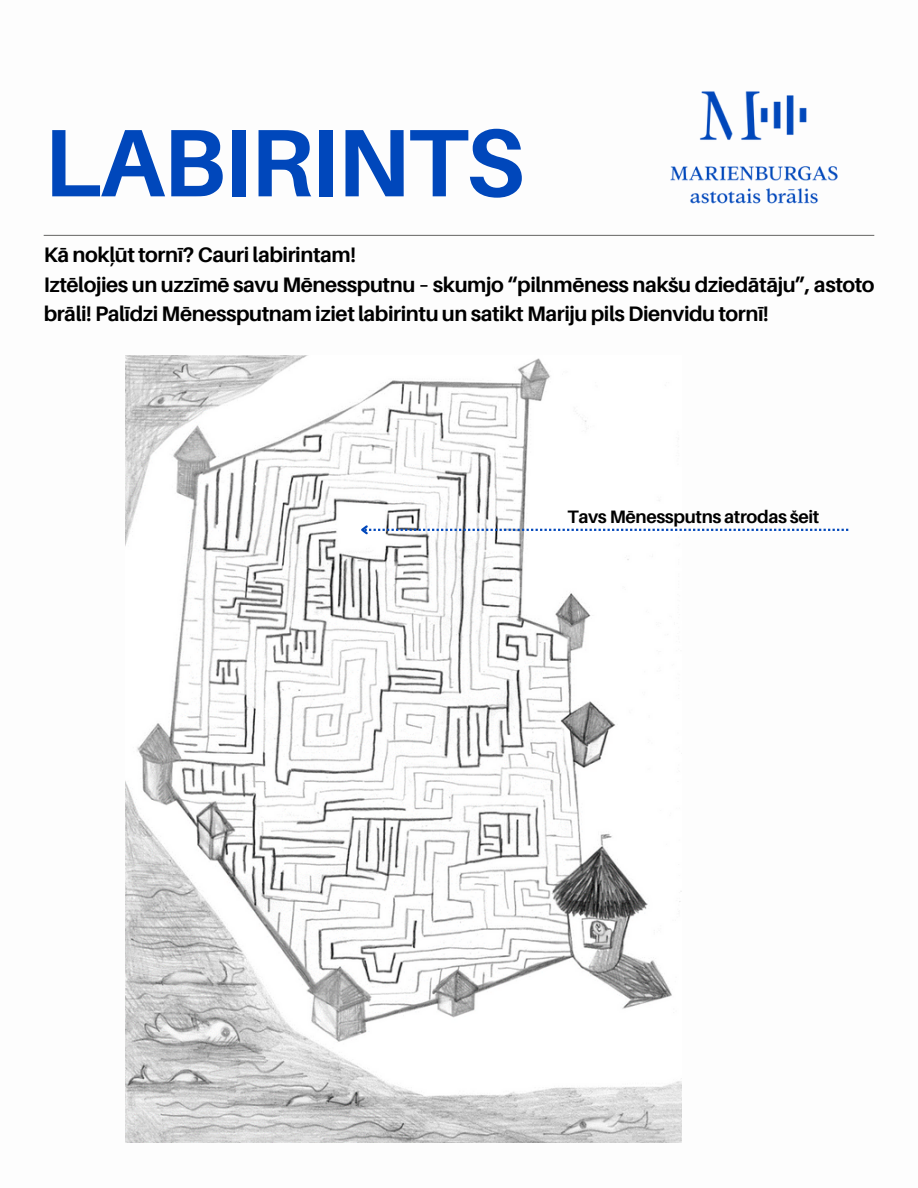
<style>
.page{position:relative;width:918px;height:1188px;background:#fff}
.page>*{position:absolute;margin:0;border:0;box-sizing:border-box;transform-origin:0 0}
.t1{font:700 96px "Aileron";letter-spacing:-.02em;color:#0047bb}
.t2{font:700 21px/29.2px "Aileron";letter-spacing:-.02em;color:#000}
.t3{font:700 18px "Aileron";letter-spacing:-.02em;color:#000}
</style>
<div class="page">
<hr style="left:44px;top:235px;width:830px;height:1px;background:#767674">
<img style="left:634px;top:91px;width:240px;height:144px">
<img style="left:125px;top:356px;width:556px;height:786px">
<svg style="left:358px;top:523px;width:490px;height:13px"></svg>
<p class="t1" style="left:44px;top:103px;width:482px">LABIRINTS</p>
<p class="t2" style="left:44px;top:240px;width:314px">Kā nokļūt tornī? Cauri labirintam!</p>
<p class="t2" style="left:44px;top:269px;width:833px">Iztēlojies un uzzīmē savu Mēnessputnu – skumjo “pilnmēness nakšu dziedātāju”, astoto brāli! Palīdzi Mēnessputnam iziet labirintu un satikt Mariju pils Dienvidu tornī!</p>
<p class="t3" style="left:568px;top:505px;width:253px">Tavs Mēnessputns atrodas šeit</p>
</div>
